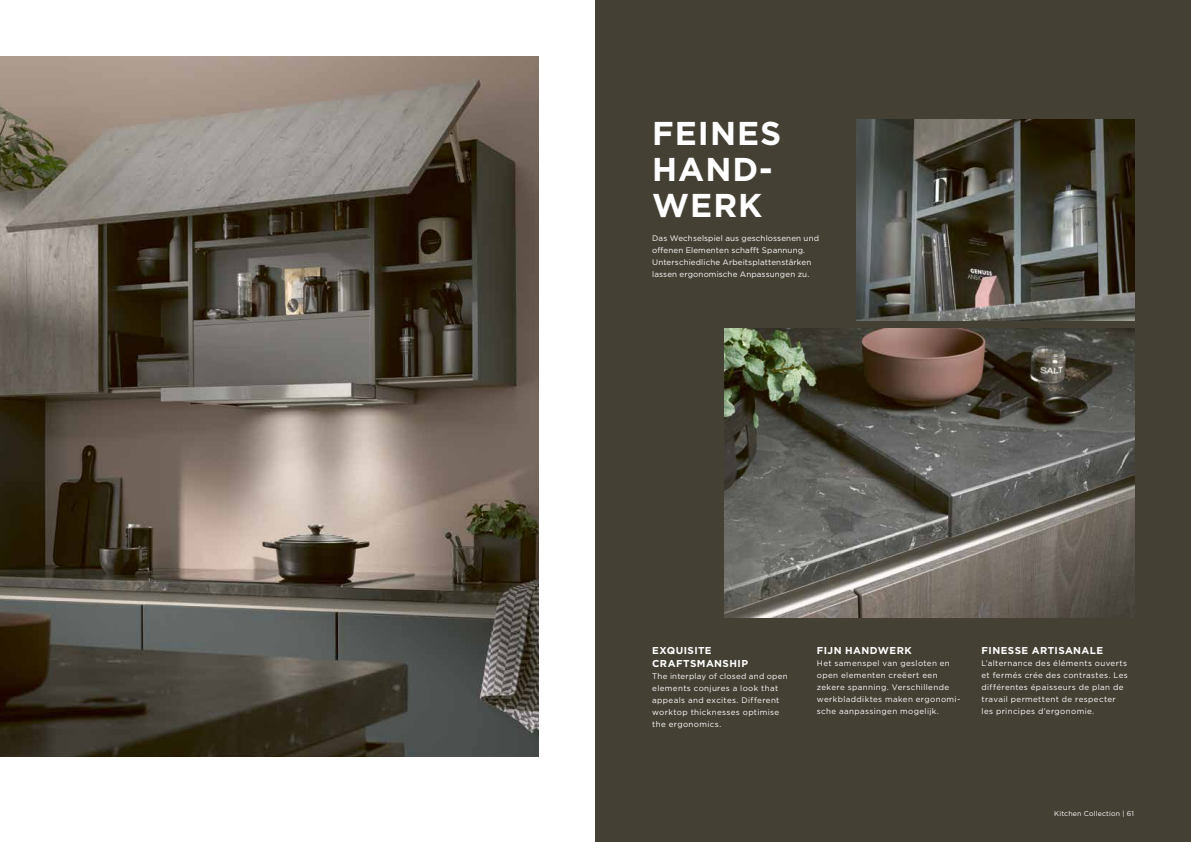
<style>
.page{position:relative;width:1191px;height:842px;background:#fff}
.page>*{position:absolute;margin:0;border:0;box-sizing:border-box;transform-origin:0 0}
.t1{font:700 33px/36px "Gotham";letter-spacing:.03em;color:#fff}
.t2{font:700 10px/13px "Gotham";letter-spacing:.04em;color:#fff}
.t3{font:8px/12px "Gotham";letter-spacing:.04em;color:#fff}
.t4{font:8px/12px "Gotham";letter-spacing:.015em;color:#fff}
.t5{font:7px "Gotham";letter-spacing:.02em;color:#fff}
</style>
<div class="page">
<div style="left:595px;top:0;width:596px;height:842px;background:#454034"></div>
<img style="left:725px;top:328px;width:409px;height:289px">
<img style="left:0;top:57px;width:539px;height:700px">
<img style="left:856px;top:119px;width:278px;height:201px">
<h1 class="t1" style="left:652px;top:116px;width:131px">FEINES<br>HAND-<br>WERK</h1>
<p class="t4" style="left:652px;top:232px;width:168px">Das Wechselspiel aus geschlossenen und offenen Elementen schafft Spannung.<br>Unterschiedliche Arbeitsplattenstärken lassen ergonomische Anpassungen zu.</p>
<p class="t2" style="left:652px;top:644px;width:97px">EXQUISITE<br>CRAFTSMANSHIP</p>
<p class="t3" style="left:652px;top:670px;width:137px">The interplay of closed and open elements conjures a look that appeals and excites. Different worktop thicknesses optimise the ergonomics.</p>
<p class="t2" style="left:817px;top:644px;width:96px">FIJN HANDWERK</p>
<p class="t3" style="left:817px;top:657px;width:145px">Het samenspel van gesloten en open elementen creëert een zekere spanning. Verschillende werkbladdiktes maken ergonomi&shy;sche aanpassingen mogelijk.</p>
<p class="t2" style="left:981px;top:644px;width:123px">FINESSE ARTISANALE</p>
<p class="t3" style="left:981px;top:657px;width:148px">L’alternance des éléments ouverts et fermés crée des contrastes. Les différentes épaisseurs de plan de travail permettent de respecter les principes d’ergonomie.</p>
<p class="t5" style="left:1054px;top:809px;width:81px">Kitchen Collection | 61</p>
</div>
